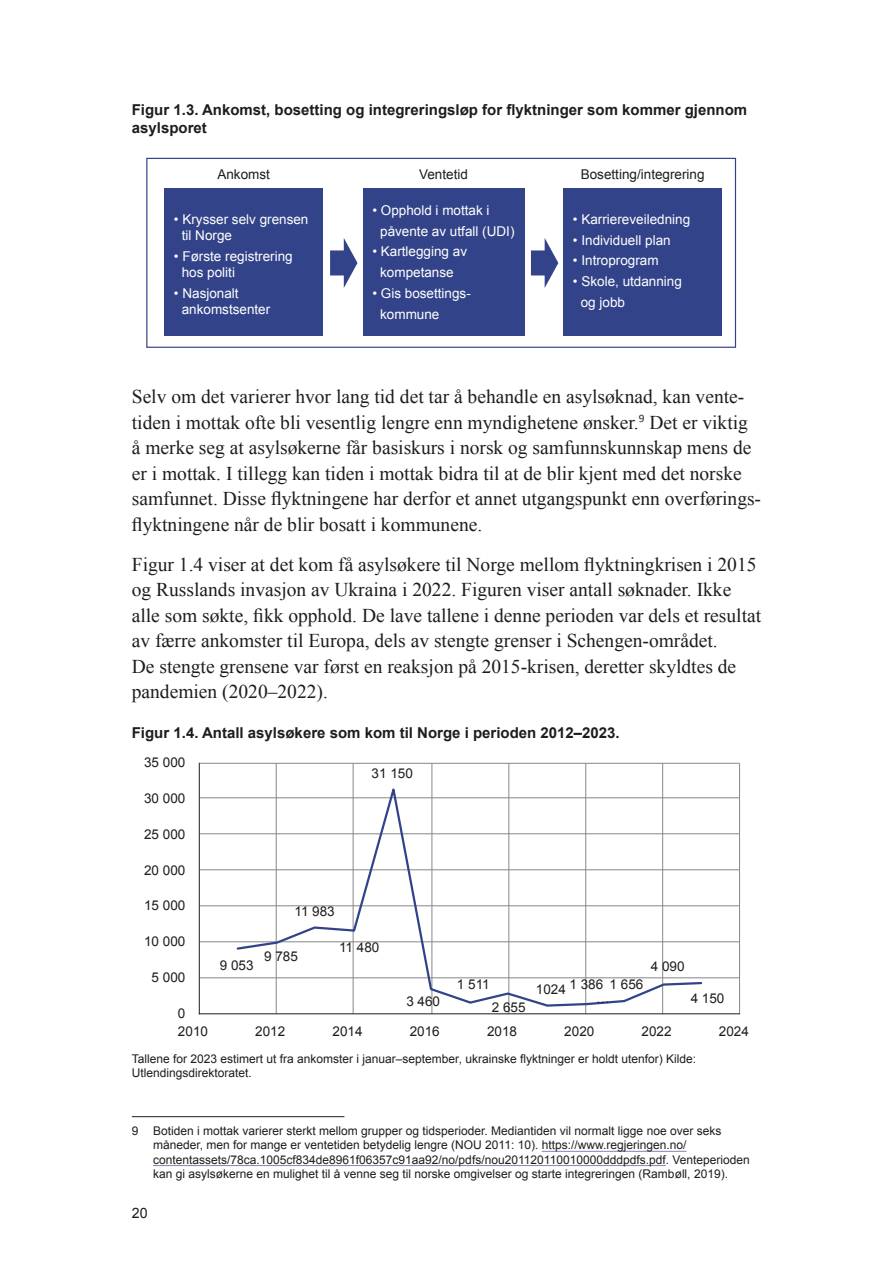
<style>
.page{position:relative;width:893px;height:1263px;background:#fff}
.page>*{position:absolute;margin:0;border:0;box-sizing:border-box;transform-origin:0 0}
.Brtekst{font:19.5px/25.5px "Times New Roman";color:#1d1d1b}
.Figurtittel{font:700 15px/18px "Arial";color:#1d1d1b}
.t1{font:14.25px "Arial";color:#1d1d1b}
.t2{font:13.5px/20.7px "Arial";color:#fff}
.t3{font:13.5px "Arial";color:#1d1d1b}
.Fotnote{font:12px/14.2px "Arial";color:#1d1d1b}
.Kilde{font:12px/14.2px "Arial";color:#1d1d1b}
</style>
<div class="page">
<div style="left:164px;top:188px;width:159px;height:148px;background:#334389"></div>
<div style="left:363px;top:188px;width:161px;height:148px;background:#334389"></div>
<svg style="left:330px;top:238px;width:27px;height:50px"></svg>
<svg style="left:531px;top:238px;width:27px;height:50px"></svg>
<div style="left:563px;top:188px;width:159px;height:148px;background:#334389"></div>
<div style="left:146px;top:158px;width:590px;height:190px;border:1px solid #334389"></div>
<hr style="left:199px;top:977px;width:541px;height:1px;background:#878787">
<hr style="left:199px;top:941px;width:541px;height:1px;background:#878787">
<hr style="left:199px;top:905px;width:541px;height:1px;background:#878787">
<hr style="left:199px;top:869px;width:541px;height:1px;background:#878787">
<hr style="left:199px;top:833px;width:541px;height:1px;background:#878787">
<hr style="left:199px;top:797px;width:541px;height:1px;background:#878787">
<hr style="left:199px;top:763px;width:541px;height:1px;background:#878787">
<hr style="left:276px;top:763px;width:1px;height:251px;background:#878787">
<hr style="left:353px;top:763px;width:1px;height:251px;background:#878787">
<hr style="left:432px;top:763px;width:1px;height:251px;background:#878787">
<hr style="left:509px;top:763px;width:1px;height:251px;background:#878787">
<hr style="left:585px;top:763px;width:1px;height:251px;background:#878787">
<hr style="left:662px;top:763px;width:1px;height:251px;background:#878787">
<hr style="left:739px;top:763px;width:1px;height:251px;background:#878787">
<hr style="left:199px;top:763px;width:1px;height:251px;background:#1d1d1b">
<hr style="left:199px;top:1013px;width:541px;height:1px;background:#1d1d1b">
<svg style="left:235px;top:780px;width:468px;height:228px"></svg>
<hr style="left:132px;top:1116px;width:212px;height:1px;background:#1d1d1b">
<hr style="left:542px;top:1151px;width:144px;height:1px;background:#8284b6">
<hr style="left:153px;top:1165px;width:513px;height:1px;background:#8284b6">
<p class="Figurtittel" style="left:132px;top:101px;width:617px">Figur 1.3. Ankomst, bosetting og integreringsløp for flyktninger som kommer gjennom asylsporet</p>
<p class="t3" style="left:217px;top:166px;width:54px">Ankomst</p>
<p class="t3" style="left:419px;top:166px;width:50px">Ventetid</p>
<p class="t3" style="left:581px;top:166px;width:125px">Bosetting/integrering</p>
<p class="t2" style="left:573px;top:209px;width:119px">• Karriereveiledning</p>
<p class="t2" style="left:573px;top:230px;width:99px">• Individuell plan</p>
<p class="t2" style="left:573px;top:251px;width:87px">• Introprogram</p>
<p class="t2" style="left:581px;top:271px;width:103px;text-indent:-8px">• Skole, utdanning og jobb</p>
<p class="t2" style="left:380px;top:200px;width:136px;text-indent:-8px">• Opphold i mottak i påvente av utfall (UDI)</p>
<p class="t2" style="left:372px;top:242px;width:96px;text-align:center">• Kartlegging av kompetanse</p>
<p class="t2" style="left:380px;top:283px;width:92px;text-indent:-8px">• Gis bosettings&shy;kommune</p>
<p class="t2" style="left:182px;top:211px;width:128px;line-height:16.2px;text-indent:-8px">• Krysser selv grensen til Norge</p>
<p class="t2" style="left:182px;top:248px;width:112px;line-height:16.2px;text-indent:-8px">• Første registrering hos politi</p>
<p class="t2" style="left:182px;top:285px;width:90px;line-height:16.2px;text-indent:-8px">• Nasjonalt ankomstsenter</p>
<p class="Brtekst" style="left:132px;top:383px;width:631px">Selv om det varierer hvor lang tid det tar å behandle en asylsøknad, kan vente&shy;tiden i mottak ofte bli vesentlig lengre enn myndighetene ønsker.<sup>9</sup> Det er viktig å merke seg at asylsøkerne får basiskurs i norsk og samfunnskunnskap mens de er i mottak. I tillegg kan tiden i mottak bidra til at de blir kjent med det norske samfunnet. Disse flyktningene har derfor et annet utgangspunkt enn overførings&shy;flyktningene når de blir bosatt i kommunene.</p>
<p class="Brtekst" style="left:132px;top:551px;width:631px">Figur 1.4 viser at det kom få asylsøkere til Norge mellom flyktningkrisen i 2015 og Russlands invasjon av Ukraina i 2022. Figuren viser antall søknader. Ikke alle som søkte, fikk opphold. De lave tallene i denne perioden var dels et resultat av færre ankomster til Europa, dels av stengte grenser i Schengen-området.<br>De stengte grensene var først en reaksjon på 2015-krisen, deretter skyldtes de pandemien (2020–2022).</p>
<p class="Figurtittel" style="left:132px;top:724px;width:489px">Figur 1.4. Antall asylsøkere som kom til Norge i perioden 2012–2023.</p>
<p class="t3" style="left:144px;top:753px;width:43px">35 000</p>
<p class="t3" style="left:144px;top:789px;width:43px">30 000</p>
<p class="t3" style="left:144px;top:825px;width:43px">25 000</p>
<p class="t3" style="left:144px;top:861px;width:43px">20 000</p>
<p class="t3" style="left:144px;top:896px;width:43px">15 000</p>
<p class="t3" style="left:144px;top:932px;width:43px">10 000</p>
<p class="t3" style="left:152px;top:968px;width:35px">5 000</p>
<p class="t3" style="left:178px;top:1004px;width:9px">0</p>
<p class="t3" style="left:372px;top:765px;width:43px">31 150</p>
<p class="t3" style="left:220px;top:956px;width:35px">9 053</p>
<p class="t3" style="left:294px;top:902px;width:42px">11 983</p>
<p class="t3" style="left:264px;top:948px;width:35px">9 785</p>
<p class="t3" style="left:339px;top:938px;width:42px">11 480</p>
<p class="t3" style="left:406px;top:992px;width:35px">3 460</p>
<p class="t3" style="left:457px;top:975px;width:34px">1 511</p>
<p class="t3" style="left:492px;top:999px;width:35px">2 655</p>
<p class="t3" style="left:569px;top:975px;width:75px">1 386 1 656</p>
<p class="t3" style="left:536px;top:980px;width:32px">1024</p>
<p class="t3" style="left:596px;top:989px;width:15px">…</p>
<p class="t3" style="left:651px;top:957px;width:35px">4 090</p>
<p class="t3" style="left:691px;top:989px;width:35px">4 150</p>
<p class="t3" style="left:178px;top:1022px;width:32px">2010</p>
<p class="t3" style="left:255px;top:1022px;width:32px">2012</p>
<p class="t3" style="left:332px;top:1022px;width:32px">2014</p>
<p class="t3" style="left:410px;top:1022px;width:32px">2016</p>
<p class="t3" style="left:487px;top:1022px;width:32px">2018</p>
<p class="t3" style="left:564px;top:1022px;width:32px">2020</p>
<p class="t3" style="left:642px;top:1022px;width:32px">2022</p>
<p class="t3" style="left:719px;top:1022px;width:32px">2024</p>
<p class="Kilde" style="left:132px;top:1052px;width:566px">Tallene for 2023 estimert ut fra ankomster i januar–september, ukrainske flyktninger er holdt utenfor) Kilde:<br>Utlendingsdirektoratet.</p>
<p class="Fotnote" style="left:153px;top:1124px;width:598px;text-indent:-21px">9 Botiden i mottak varierer sterkt mellom grupper og tidsperioder. Mediantiden vil normalt ligge noe over seks måneder, men for mange er ventetiden betydelig lengre (NOU 2011: 10). https://www.regjeringen.no/ contentassets/78ca.1005cf834de8961f06357c91aa92/no/pdfs/nou201120110010000dddpdfs.pdf. Venteperioden kan gi asylsøkerne en mulighet til å venne seg til norske omgivelser og starte integreringen (Rambøll, 2019).</p>
<p class="t1" style="left:132px;top:1204px;width:17px">20</p>
</div>
